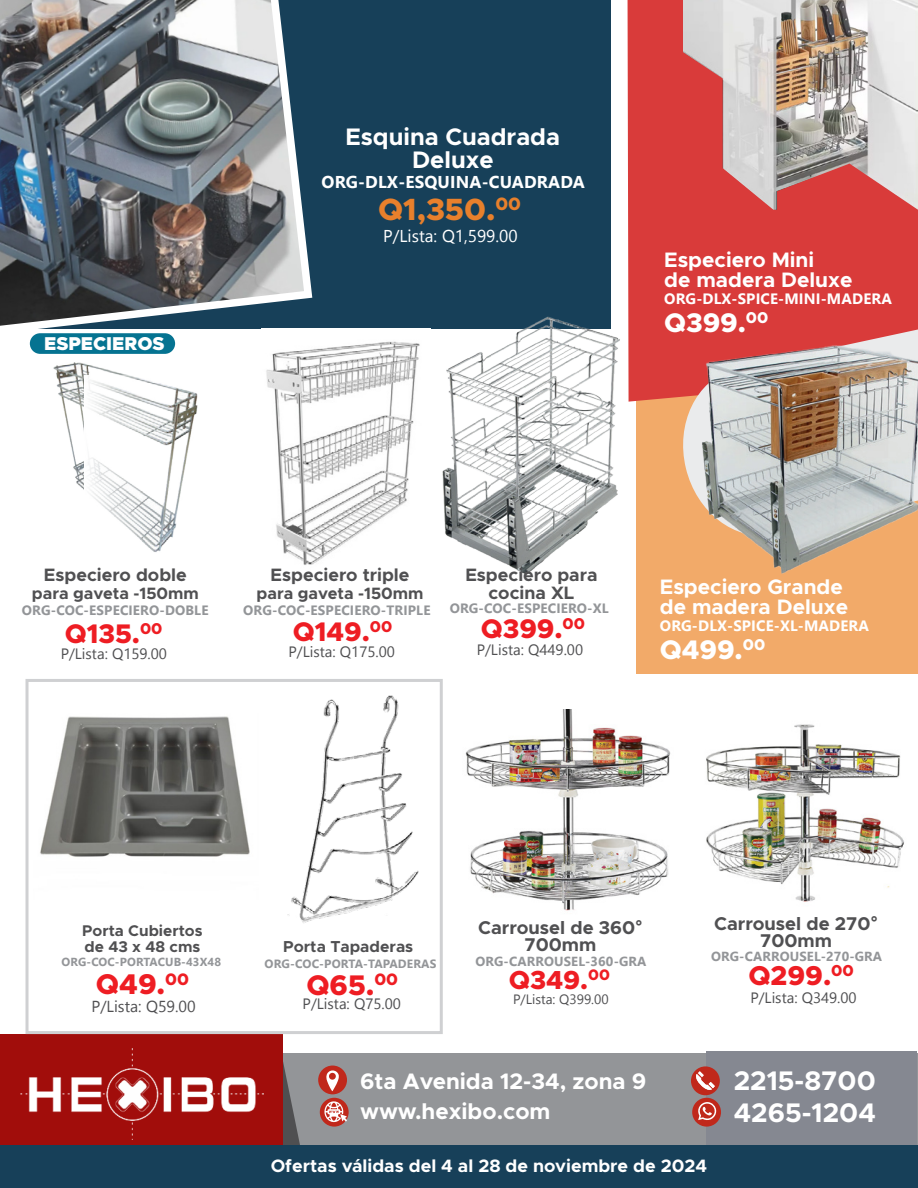
<style>
.page{position:relative;width:918px;height:1188px;background:#fff}
.page>*{position:absolute;margin:0;border:0;box-sizing:border-box;transform-origin:0 0}
.t1{font:800 30.9px "Metropolis";color:#e8802c}
.t2{font:800 28.65px "Metropolis";color:#ee1d23}
.t3{font:800 28.5px "Metropolis";color:#ee1d23}
.t4{font:800 27.3px "Metropolis";color:#ee1d23}
.t5{font:800 27px "Metropolis";color:#ee1d23}
.t6{font:700 27px "Metropolis";color:#fff}
.t7{font:800 27px "Metropolis";color:#fff}
.t8{font:800 26.25px "Metropolis";color:#ee1d23}
.t9{font:700 24px "Metropolis";color:#fff}
.t10{font:700 22.5px "Metropolis";color:#fff}
.t11{font:700 21px "Metropolis";color:#fff}
.t12{font:700 18.6px "Metropolis";color:#505052}
.t13{font:900 18.6px "Metropolis";color:#fff}
.t14{font:700 18px "Metropolis";color:#505052}
.t15{font:700 18px "Metropolis";color:#fff}
.t16{font:700 17.1px "Nirmala UI";letter-spacing:.01em;color:#fff}
.t17{font:17.1px "Nirmala UI";color:#fff}
.t18{font:700 16.5px "Metropolis";color:#505052}
.t19{font:700 15.9px "Metropolis";color:#505052}
.t20{font:15.9px "Nirmala UI";color:#505052}
.t21{font:700 15.6px "Metropolis";color:#505052}
.t22{font:15px "Nirmala UI";color:#505052}
.t23{font:700 15px "Nirmala UI";letter-spacing:.01em;color:#fff}
.t24{font:15px "Nirmala UI";color:#fff}
.t25{font:700 13.5px "Nirmala UI";letter-spacing:.01em;color:#939598}
.t26{font:13.5px "Nirmala UI";color:#505052}
.t27{font:700 13.2px "Nirmala UI";letter-spacing:.01em;color:#939598}
.t28{font:700 12px "Nirmala UI";letter-spacing:.01em;color:#939598}
.t29{font:700 11.7px "Nirmala UI";letter-spacing:.01em;color:#939598}
.s1{font-family:"Nirmala UI";font-size:19.35px}
</style>
<div class="page">
<div style="left:637px;top:332px;width:281px;height:342px;background:#f2aa69"></div>
<div style="left:628px;top:0;width:290px;height:399px;background:#d93b3a"></div>
<div style="left:675px;top:315px;width:243px;height:84px;background:#d93b3a"></div>
<img style="left:683px;top:332px;width:235px;height:242px">
<img style="left:683px;top:0;width:235px;height:44px">
<svg style="left:638px;top:44px;width:280px;height:199px;background:#cf7e7b"></svg>
<div style="left:280px;top:1053px;width:638px;height:93px;background:#939598"></div>
<div style="left:707px;top:1051px;width:210px;height:95px;background:#858891"></div>
<svg style="left:282px;top:1040px;width:24px;height:106px"></svg>
<div style="left:0;top:1034px;width:282px;height:154px;background:#a10d0b"></div>
<img style="left:20px;top:1049px;width:244px;height:90px">
<div style="left:691px;top:1066px;width:29px;height:29px;background:#c0281b;border-radius:50%"></div>
<svg style="left:696px;top:1065px;width:24px;height:25px"></svg>
<div style="left:692px;top:1098px;width:29px;height:29px;background:#c0281b;border-radius:50%"></div>
<svg style="left:696px;top:1102px;width:20px;height:18px"></svg>
<svg style="left:320px;top:1098px;width:29px;height:29px"></svg>
<svg style="left:323px;top:1101px;width:24px;height:21px"></svg>
<div style="left:318px;top:1066px;width:29px;height:28px;background:#c0281b;border-radius:50%"></div>
<svg style="left:326px;top:1065px;width:18px;height:26px"></svg>
<div style="left:0;top:1146px;width:918px;height:42px;background:#174059"></div>
<img style="left:706px;top:724px;width:198px;height:178px">
<img style="left:489px;top:709px;width:182px;height:202px">
<div style="left:0;top:1px;width:611px;height:328px;background:#174059"></div>
<img style="left:271px;top:328px;width:133px;height:237px">
<img style="left:30px;top:347px;width:241px;height:205px">
<div style="left:84px;top:375px;width:67px;height:349px;background:#fff"></div>
<img style="left:404px;top:314px;width:262px;height:263px">
<div style="left:30px;top:333px;width:145px;height:21px;background:#057391;border-radius:10px"></div>
<img style="left:0;top:0;width:316px;height:345px">
<img style="left:287px;top:695px;width:202px;height:228px">
<img style="left:40px;top:716px;width:210px;height:141px">
<div style="left:26px;top:679px;width:417px;height:355px;border:3px solid #cfd0d2"></div>
<p class="t24" style="left:48px;top:327px;width:108px">P/Lista: Q499.00</p>
<p class="t13" style="left:44px;top:332px;width:122px">ESPECIEROS</p>
<p class="t9" style="left:346px;top:122px;width:216px">Esquina Cuadrada</p>
<p class="t9" style="left:412px;top:144px;width:83px">Deluxe</p>
<p class="t1" style="left:378px;top:190px;width:144px">Q1,350.<sup>00</sup></p>
<p class="t17" style="left:383px;top:222px;width:136px">P/Lista: Q1,599.00</p>
<p class="t16" style="left:322px;top:168px;width:265px">ORG-DLX-ESQUINA-CUADRADA</p>
<p class="t11" style="left:664px;top:247px;width:151px">Especiero Mini</p>
<p class="t11" style="left:664px;top:266px;width:190px">de madera Deluxe</p>
<p class="t7" style="left:664px;top:305px;width:106px">Q399.<sup>00</sup></p>
<p class="t23" style="left:664px;top:286px;width:229px">ORG-DLX-SPICE-MINI-MADERA</p>
<p class="t14" style="left:44px;top:563px;width:144px">Especiero doble</p>
<p class="t18" style="left:32px;top:583px;width:169px">para gaveta -150mm</p>
<p class="t5" style="left:65px;top:616px;width:99px">Q135.<sup>00</sup></p>
<p class="t22" style="left:61px;top:642px;width:108px">P/Lista: Q159.00</p>
<p class="t25" style="left:22px;top:599px;width:188px">ORG-COC-ESPECIERO-DOBLE</p>
<p class="t14" style="left:271px;top:563px;width:140px">Especiero triple</p>
<p class="t18" style="left:257px;top:583px;width:169px">para gaveta -150mm</p>
<p class="t5" style="left:293px;top:614px;width:101px">Q149.<sup>00</sup></p>
<p class="t22" style="left:289px;top:639px;width:108px">P/Lista: Q175.00</p>
<p class="t25" style="left:243px;top:599px;width:189px">ORG-COC-ESPECIERO-TRIPLE</p>
<p class="t14" style="left:465px;top:563px;width:134px">Especiero para</p>
<p class="t14" style="left:489px;top:581px;width:87px">cocina XL</p>
<p class="t5" style="left:481px;top:612px;width:106px">Q399.<sup>00</sup></p>
<p class="t22" style="left:477px;top:637px;width:108px">P/Lista: Q449.00</p>
<p class="t25" style="left:450px;top:597px;width:161px">ORG-COC-ESPECIERO-XL</p>
<p class="t11" style="left:660px;top:574px;width:185px">Especiero Grande</p>
<p class="t11" style="left:660px;top:593px;width:190px">de madera Deluxe</p>
<p class="t7" style="left:660px;top:632px;width:107px">Q499.<sup>00</sup></p>
<p class="t23" style="left:660px;top:613px;width:211px">ORG-DLX-SPICE-XL-MADERA</p>
<p class="t21" style="left:82px;top:921px;width:122px">Porta Cubiertos</p>
<p class="t21" style="left:85px;top:937px;width:117px">de 43 x 48 cms</p>
<p class="t2" style="left:96px;top:966px;width:95px">Q49.<sup>00</sup></p>
<p class="t20" style="left:91px;top:993px;width:106px">P/Lista: Q59.00</p>
<p class="t29" style="left:62px;top:953px;width:161px">ORG-COC-PORTACUB-43X48</p>
<p class="t19" style="left:283px;top:937px;width:132px">Porta Tapaderas</p>
<p class="t3" style="left:306px;top:967px;width:93px">Q65.<sup>00</sup></p>
<p class="t22" style="left:303px;top:992px;width:100px">P/Lista: Q75.00</p>
<p class="t28" style="left:265px;top:954px;width:173px">ORG-COC-PORTA-TAPADERAS</p>
<p class="t12" style="left:478px;top:916px;width:166px">Carrousel de 360<span class="s1">°</span></p>
<p class="t12" style="left:524px;top:933px;width:73px">700mm</p>
<p class="t27" style="left:476px;top:950px;width:173px">ORG-CARROUSEL-360-GRA</p>
<p class="t8" style="left:509px;top:963px;width:103px">Q349.<sup>00</sup></p>
<p class="t26" style="left:513px;top:989px;width:97px">P/Lista: Q399.00</p>
<p class="t12" style="left:714px;top:912px;width:165px">Carrousel de 270<span class="s1">°</span></p>
<p class="t12" style="left:760px;top:929px;width:73px">700mm</p>
<p class="t27" style="left:711px;top:946px;width:173px">ORG-CARROUSEL-270-GRA</p>
<p class="t4" style="left:748px;top:959px;width:107px">Q299.<sup>00</sup></p>
<p class="t22" style="left:750px;top:986px;width:108px">P/Lista: Q349.00</p>
<p class="t10" style="left:360px;top:1067px;width:288px">6ta Avenida 12-34, zona 9</p>
<p class="t10" style="left:360px;top:1097px;width:192px">www.hexibo.com</p>
<p class="t15" style="left:271px;top:1155px;width:438px">Ofertas válidas del 4 al 28 de noviembre de 2024</p>
<p class="t6" style="left:734px;top:1063px;width:143px">2215-8700</p>
<p class="t6" style="left:734px;top:1096px;width:144px">4265-1204</p>
</div>
